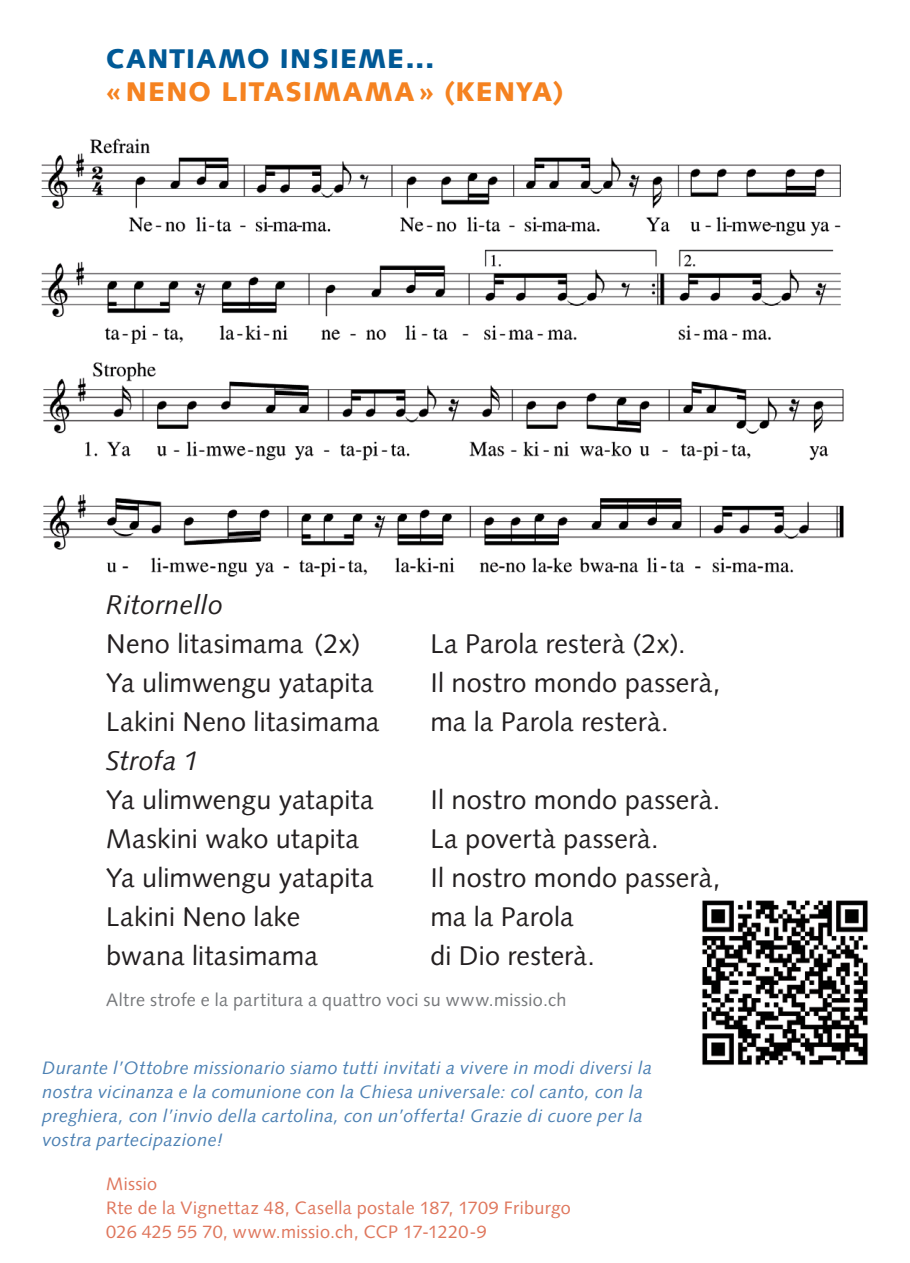
<style>
.page{position:relative;width:910px;height:1263px;background:#fff}
.page>*{position:absolute;margin:0;border:0;box-sizing:border-box;transform-origin:0 0}
.Brot_positiv{font:27px "Syntax LT Std";letter-spacing:.005em;color:#231f20}
.Headline{font:900 27px/33px "Syntax LT Std";letter-spacing:.045em;color:#f58220}
.Brot_positiv-2{font:italic 27px "Syntax LT Std";letter-spacing:.005em;color:#231f20}
.Legende_positiv{font:italic 18px/24px "Syntax LT Std";letter-spacing:.02em;color:#4b80b3}
.Legende_positiv-2{font:18px "Syntax LT Std";letter-spacing:.02em;color:#df765c}
.Legende_positiv-3{font:18px "Syntax LT Std";letter-spacing:.02em;color:#76787b}
.s1{color:#005996}
</style>
<div class="page">
<img style="left:41px;top:138px;width:800px;height:206px">
<img style="left:43px;top:362px;width:801px;height:215px">
<img style="left:702px;top:900px;width:166px;height:166px">
<p class="Headline" style="left:106px;top:42px;width:459px"><span class="s1">CANTIAMO INSIEME...<br></span>« NENO LITASIMAMA » (KENYA)</p>
<p class="Brot_positiv-2" style="left:106px;top:589px;width:118px">Ritornello</p>
<p class="Brot_positiv" style="left:106px;top:628px;width:256px">Neno litasimama (2x)</p>
<p class="Brot_positiv" style="left:430px;top:628px;width:257px">La Parola resterà (2x).</p>
<p class="Brot_positiv" style="left:106px;top:667px;width:269px">Ya ulimwengu yatapita</p>
<p class="Brot_positiv" style="left:430px;top:667px;width:291px">Il nostro mondo passerà,</p>
<p class="Brot_positiv" style="left:106px;top:706px;width:275px">Lakini Neno litasimama</p>
<p class="Brot_positiv" style="left:430px;top:706px;width:240px">ma la Parola resterà.</p>
<p class="Brot_positiv-2" style="left:106px;top:745px;width:94px">Strofa 1</p>
<p class="Brot_positiv" style="left:106px;top:784px;width:269px">Ya ulimwengu yatapita</p>
<p class="Brot_positiv" style="left:430px;top:784px;width:291px">Il nostro mondo passerà.</p>
<p class="Brot_positiv" style="left:106px;top:823px;width:254px">Maskini wako utapita</p>
<p class="Brot_positiv" style="left:430px;top:823px;width:230px">La povertà passerà.</p>
<p class="Brot_positiv" style="left:106px;top:862px;width:269px">Ya ulimwengu yatapita</p>
<p class="Brot_positiv" style="left:430px;top:862px;width:291px">Il nostro mondo passerà,</p>
<p class="Brot_positiv" style="left:106px;top:901px;width:195px">Lakini Neno lake</p>
<p class="Brot_positiv" style="left:430px;top:901px;width:145px">ma la Parola</p>
<p class="Brot_positiv" style="left:106px;top:940px;width:213px">bwana litasimama</p>
<p class="Brot_positiv" style="left:430px;top:940px;width:166px">di Dio resterà.</p>
<p class="Legende_positiv-3" style="left:106px;top:989px;width:462px">Altre strofe e la partitura a quattro voci su www.missio.ch</p>
<p class="Legende_positiv" style="left:43px;top:1055px;width:611px">Durante l’Ottobre missionario siamo tutti invitati a vivere in modi diversi la nostra vicinanza e la comunione con la Chiesa universale: col canto, con la preghiera, con l’invio della cartolina, con un’offerta! Grazie di cuore per la vostra partecipazione!</p>
<p class="Legende_positiv-2" style="left:106px;top:1173px;width:52px">Missio</p>
<p class="Legende_positiv-2" style="left:106px;top:1197px;width:466px">Rte de la Vignettaz 48, Casella postale 187, 1709 Friburgo</p>
<p class="Legende_positiv-2" style="left:106px;top:1221px;width:382px">026 425 55 70, www.missio.ch, CCP 17-1220-9</p>
</div>
